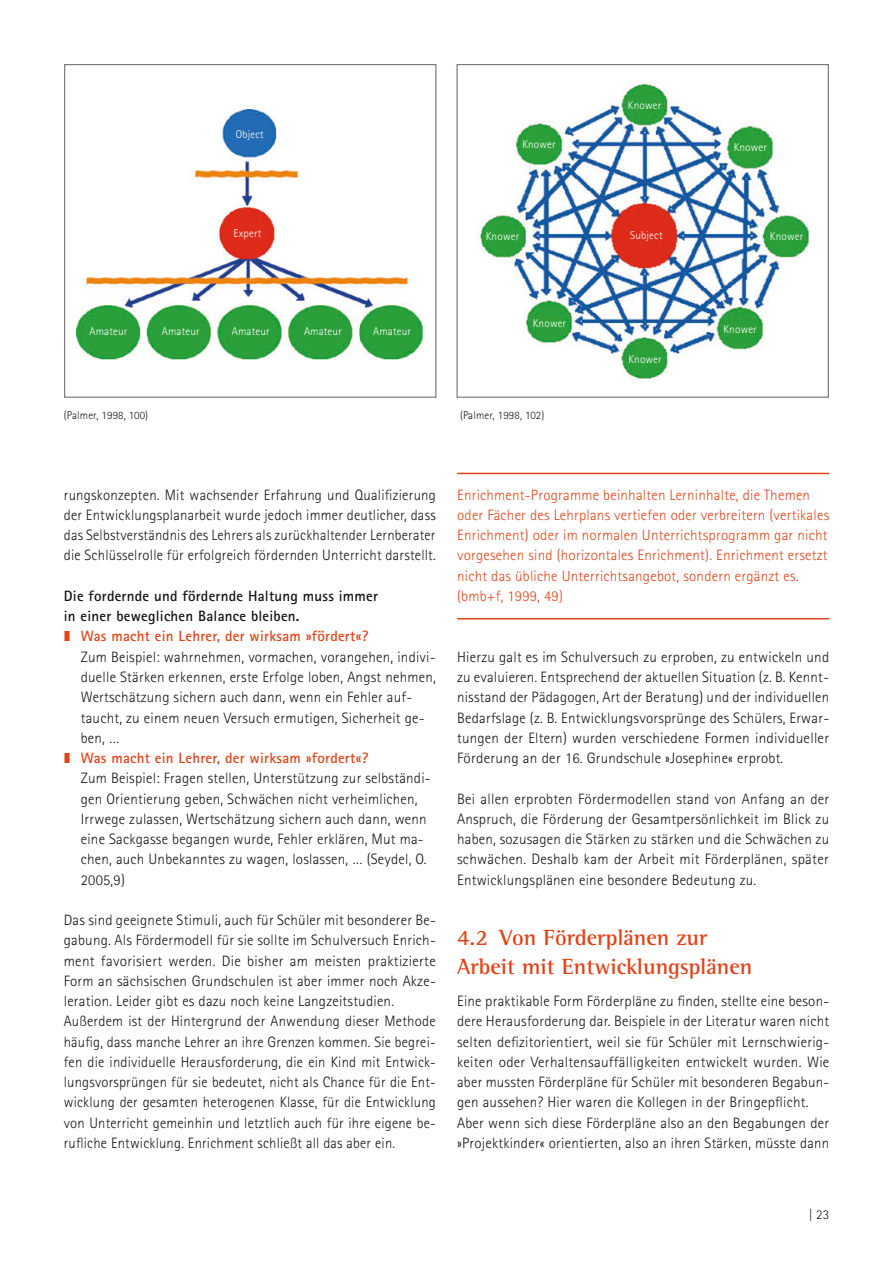
<style>
.page{position:relative;width:893px;height:1263px;background:#fff}
.page>*{position:absolute;margin:0;border:0;box-sizing:border-box;transform-origin:0 0}
.t1{font:700 22.5px/28.5px "Rotis Semi Serif";color:#e24319}
.t2{font:300 15px/20.2px "Rotis Sans Serif";letter-spacing:.015em;color:#141517;text-align:justify}
.t3{font:300 15px/20.2px "Rotis Sans Serif";letter-spacing:.015em;color:#e24319}
.t4{font:700 15px "Rotis Sans Serif";letter-spacing:.015em;color:#e24319}
.t5{font:700 15px "Rotis Sans Serif";letter-spacing:.015em;color:#141517}
.t6{font:300 13.5px "Rotis Sans Serif";color:#141517}
.t7{font:300 11.25px "Rotis Sans Serif";letter-spacing:.015em;color:#fff}
.t8{font:300 11.25px "Rotis Sans Serif";letter-spacing:.015em;color:#141517}
.s1{font-family:"Sandstein Zapf 0 wt";font-weight:400}
</style>
<div class="page">
<hr style="left:457px;top:473px;width:372px;height:1px;background:#e24319">
<hr style="left:457px;top:618px;width:372px;height:1px;background:#e24319">
<img style="left:77px;top:110px;width:347px;height:249px">
<div style="left:64px;top:64px;width:372px;height:334px;border:1px solid #767372"></div>
<img style="left:476px;top:81px;width:334px;height:298px">
<div style="left:456px;top:64px;width:373px;height:334px;border:1px solid #767372"></div>
<p class="t7" style="left:236px;top:130px;width:29px">Object</p>
<p class="t7" style="left:522px;top:140px;width:35px">Knower</p>
<p class="t7" style="left:628px;top:101px;width:35px">Knower</p>
<p class="t7" style="left:234px;top:229px;width:29px">Expert</p>
<p class="t7" style="left:630px;top:231px;width:34px">Subject</p>
<p class="t7" style="left:486px;top:232px;width:35px">Knower</p>
<p class="t7" style="left:90px;top:327px;width:39px">Amateur</p>
<p class="t7" style="left:162px;top:327px;width:39px">Amateur</p>
<p class="t7" style="left:232px;top:327px;width:39px">Amateur</p>
<p class="t7" style="left:304px;top:327px;width:39px">Amateur</p>
<p class="t7" style="left:373px;top:327px;width:39px">Amateur</p>
<p class="t7" style="left:533px;top:319px;width:35px">Knower</p>
<p class="t8" style="left:64px;top:411px;width:86px">(Palmer, 1998, 100)</p>
<p class="t8" style="left:460px;top:411px;width:86px">(Palmer, 1998, 102)</p>
<p class="t7" style="left:628px;top:355px;width:35px">Knower</p>
<p class="t7" style="left:734px;top:143px;width:35px">Knower</p>
<p class="t7" style="left:770px;top:232px;width:35px">Knower</p>
<p class="t7" style="left:723px;top:325px;width:35px">Knower</p>
<p class="t2" style="left:64px;top:486px;width:374px">rungskonzepten. Mit wachsender Erfahrung und Qualifizierung der Entwicklungsplanarbeit wurde jedoch immer deutlicher, dass das Selbstverständnis des Lehrers als zurückhaltender Lernberater die Schlüsselrolle für erfolgreich fördernden Unterricht darstellt.</p>
<p class="t5" style="left:64px;top:591px;width:316px">Die fordernde und fördernde Haltung muss immer</p>
<p class="t5" style="left:64px;top:611px;width:237px">in einer beweglichen Balance bleiben.</p>
<p class="t4" style="left:64px;top:631px;width:306px"><span class="s1">n</span> Was macht ein Lehrer, der wirksam »fördert«?</p>
<p class="t2" style="left:81px;top:648px;width:356px">Zum Beispiel: wahrnehmen, vormachen, vorangehen, indivi-</p>
<p class="t2" style="left:81px;top:668px;width:357px">duelle Stärken erkennen, erste Erfolge loben, Angst nehmen,</p>
<p class="t2" style="left:81px;top:688px;width:333px">Wertschätzung sichern auch dann, wenn ein Fehler auf-</p>
<p class="t2" style="left:81px;top:709px;width:345px">taucht, zu einem neuen Versuch ermutigen, Sicherheit ge-</p>
<p class="t2" style="left:81px;top:729px;width:40px">ben, …</p>
<p class="t4" style="left:64px;top:753px;width:306px"><span class="s1">n</span> Was macht ein Lehrer, der wirksam »fordert«?</p>
<p class="t2" style="left:81px;top:769px;width:351px">Zum Beispiel: Fragen stellen, Unterstützung zur selbständi-</p>
<p class="t2" style="left:81px;top:790px;width:338px">gen Orientierung geben, Schwächen nicht verheimlichen,</p>
<p class="t2" style="left:81px;top:810px;width:347px">Irrwege zulassen, Wertschätzung sichern auch dann, wenn</p>
<p class="t2" style="left:81px;top:830px;width:344px">eine Sackgasse begangen wurde, Fehler erklären, Mut ma-</p>
<p class="t2" style="left:81px;top:850px;width:347px">chen, auch Unbekanntes zu wagen, loslassen, … (Seydel, O.</p>
<p class="t2" style="left:81px;top:871px;width:46px">2005,9)</p>
<p class="t2" style="left:64px;top:911px;width:374px;text-align:left">Das sind geeignete Stimuli, auch für Schüler mit besonderer Be&shy;gabung. Als Fördermodell für sie sollte im Schulversuch Enrich&shy;ment favorisiert werden. Die bisher am meisten praktizierte Form an sächsischen Grundschulen ist aber immer noch Akze&shy;leration. Leider gibt es dazu noch keine Langzeitstudien.<br>Außerdem ist der Hintergrund der Anwendung dieser Methode häufig, dass manche Lehrer an ihre Grenzen kommen. Sie begrei&shy;fen die individuelle Herausforderung, die ein Kind mit Entwick&shy;lungsvorsprüngen für sie bedeutet, nicht als Chance für die Ent&shy;wicklung der gesamten heterogenen Klasse, für die Entwicklung von Unterricht gemeinhin und letztlich auch für ihre eigene be&shy;rufliche Entwicklung. Enrichment schließt all das aber ein.</p>
<p class="t3" style="left:457px;top:486px;width:374px">Enrichment-Programme beinhalten Lerninhalte, die Themen oder Fächer des Lehrplans vertiefen oder verbreitern (vertikales Enrichment) oder im normalen Unterrichtsprogramm gar nicht vorgesehen sind (horizontales Enrichment). Enrichment ersetzt nicht das übliche Unterrichtsangebot, sondern ergänzt es. (bmb+f, 1999, 49)</p>
<p class="t2" style="left:457px;top:648px;width:374px">Hierzu galt es im Schulversuch zu erproben, zu entwickeln und zu evaluieren. Entsprechend der aktuellen Situation (z. B. Kennt&shy;nisstand der Pädagogen, Art der Beratung) und der individuellen Bedarfslage (z. B. Entwicklungsvorsprünge des Schülers, Erwar&shy;tungen der Eltern) wurden verschiedene Formen individueller Förderung an der 16. Grundschule »Josephine« erprobt.</p>
<p class="t2" style="left:457px;top:790px;width:374px">Bei allen erprobten Fördermodellen stand von Anfang an der Anspruch, die Förderung der Gesamtpersönlichkeit im Blick zu haben, sozusagen die Stärken zu stärken und die Schwächen zu schwächen. Deshalb kam der Arbeit mit Förderplänen, später Entwicklungsplänen eine besondere Bedeutung zu.</p>
<h1 class="t1" style="left:457px;top:925px;width:297px">4.2 Von Förderplänen zur<br>Arbeit mit Entwicklungsplänen</h1>
<p class="t2" style="left:457px;top:992px;width:374px;text-align:left">Eine praktikable Form Förderpläne zu finden, stellte eine beson&shy;dere Herausforderung dar. Beispiele in der Literatur waren nicht selten defizitorientiert, weil sie für Schüler mit Lernschwierig&shy;keiten oder Verhaltensauffälligkeiten entwickelt wurden. Wie aber mussten Förderpläne für Schüler mit besonderen Begabun&shy;gen aussehen? Hier waren die Kollegen in der Bringepflicht.<br>Aber wenn sich diese Förderpläne also an den Begabungen der »Projektkinder« orientierten, also an ihren Stärken, müsste dann</p>
<p class="t6" style="left:808px;top:1209px;width:22px">| 23</p>
</div>
